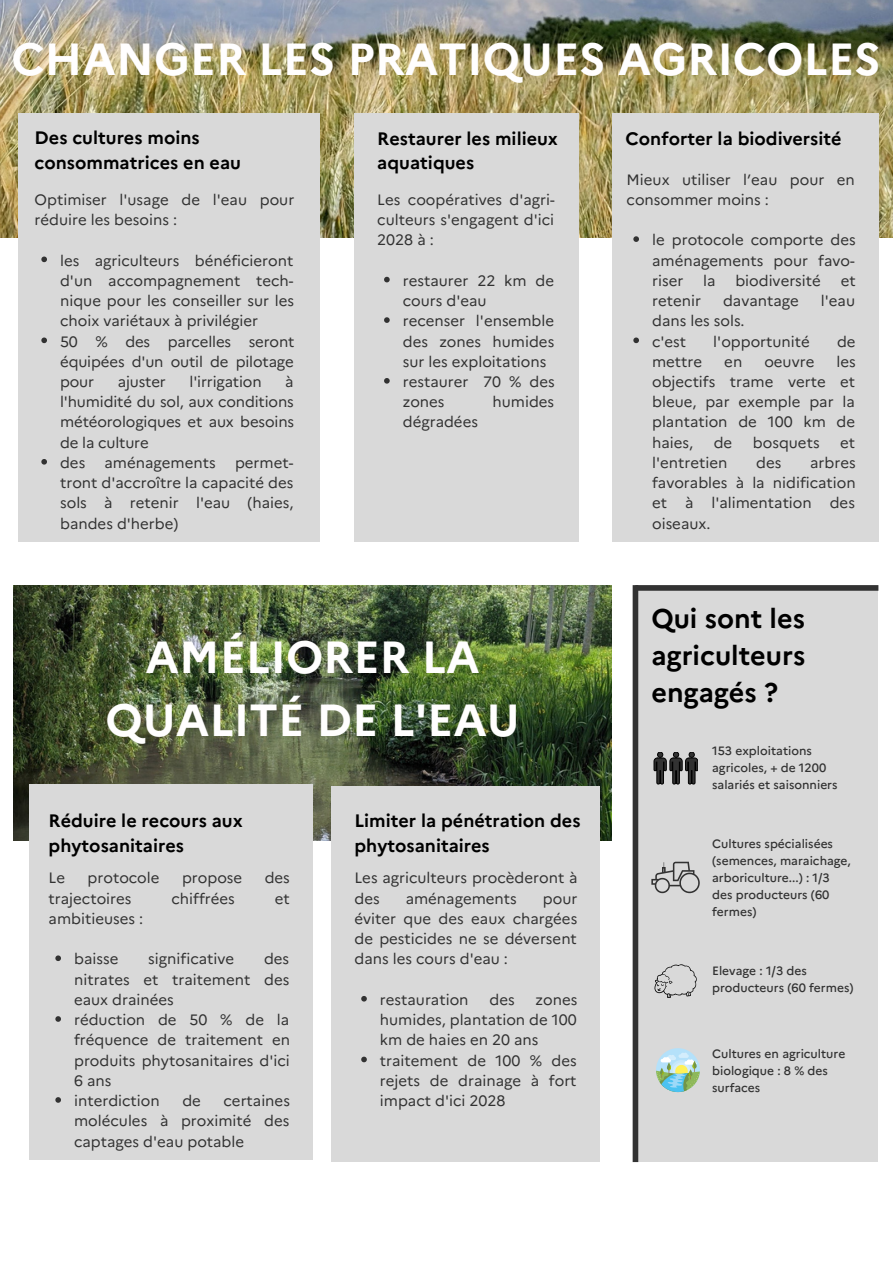
<style>
.page{position:relative;width:893px;height:1264px;background:#fff}
.page>*{position:absolute;margin:0;border:0;box-sizing:border-box;transform-origin:0 0}
.t1{font:700 45px/63px "Marianne";color:#fffefe;text-align:center}
.t2{font:700 27px/37px "Marianne";color:#000;text-align:justify}
.t3{font:700 18px/24.8px "Marianne";color:#000}
.t4{font:15px/20.2px "Marianne";color:#323232}
.t5{font:500 12px/16.8px "Marianne";color:#323232}
</style>
<div class="page">
<img style="left:0;top:0;width:892px;height:237px">
<div style="left:354px;top:114px;width:225px;height:428px;background:#d9d9d9"></div>
<div style="left:19px;top:114px;width:301px;height:428px;background:#d9d9d9"></div>
<div style="left:611px;top:114px;width:267px;height:428px;background:#d9d9d9"></div>
<img style="left:13px;top:585px;width:598px;height:255px">
<div style="left:331px;top:786px;width:269px;height:375px;background:#d9d9d9"></div>
<div style="left:29px;top:784px;width:284px;height:376px;background:#d9d9d9"></div>
<div style="left:635px;top:585px;width:243px;height:576px;background:#d9d9d9"></div>
<svg style="left:654px;top:964px;width:43px;height:33px"></svg>
<svg style="left:654px;top:752px;width:43px;height:32px"></svg>
<svg style="left:651px;top:861px;width:48px;height:32px"></svg>
<svg style="left:656px;top:1048px;width:43px;height:44px"></svg>
<svg style="left:41px;top:256px;width:6px;height:6px"></svg>
<svg style="left:41px;top:337px;width:6px;height:6px"></svg>
<svg style="left:41px;top:459px;width:6px;height:5px"></svg>
<svg style="left:384px;top:277px;width:5px;height:5px"></svg>
<svg style="left:384px;top:317px;width:5px;height:6px"></svg>
<svg style="left:384px;top:378px;width:5px;height:5px"></svg>
<svg style="left:633px;top:236px;width:6px;height:6px"></svg>
<svg style="left:633px;top:337px;width:6px;height:6px"></svg>
<svg style="left:361px;top:996px;width:6px;height:5px"></svg>
<svg style="left:361px;top:1056px;width:6px;height:6px"></svg>
<svg style="left:55px;top:955px;width:6px;height:6px"></svg>
<svg style="left:55px;top:1016px;width:6px;height:5px"></svg>
<svg style="left:55px;top:1097px;width:6px;height:5px"></svg>
<div style="left:635px;top:585px;width:243px;height:5px;background:#323232"></div>
<div style="left:632px;top:585px;width:6px;height:576px;background:#323232"></div>
<h1 class="t1" style="left:11px;top:24px;width:870px">CHANGER LES PRATIQUES AGRICOLES</h1>
<p class="t3" style="left:35px;top:124px;width:208px">Des cultures moins consommatrices en eau</p>
<p class="t4" style="left:35px;top:188px;width:261px">Optimiser l'usage de l'eau pour réduire les besoins :</p>
<p class="t4" style="left:60px;top:249px;width:236px">les agriculteurs bénéficieront d'un accompagnement tech&shy;nique pour les conseiller sur les choix variétaux à privilégier<br>50 % des parcelles seront équipées d'un outil de pilotage pour</p>
<p class="t4" style="left:118px;top:370px;width:50px">ajuster</p>
<p class="t4" style="left:189px;top:370px;width:74px">l'irrigation</p>
<p class="t4" style="left:60px;top:370px;width:235px;text-indent:225px">à l'humidité du sol, aux conditions météorologiques et aux besoins de la culture<br>des</p>
<p class="t4" style="left:105px;top:451px;width:113px">aménagements</p>
<p class="t4" style="left:60px;top:451px;width:235px;text-align:justify;text-indent:175px">permet&shy;tront d'accroître la capacité des sols à retenir l'eau (haies, bandes d'herbe)</p>
<p class="t3" style="left:377px;top:124px;width:182px">Restaurer les milieux aquatiques</p>
<p class="t3" style="left:625px;top:124px;width:217px">Conforter la biodiversité</p>
<p class="t4" style="left:626px;top:168px;width:230px">Mieux utiliser l’eau pour en consommer moins :</p>
<p class="t4" style="left:377px;top:188px;width:179px;text-align:justify">Les coopératives d'agri&shy;culteurs s'engagent d'ici 2028 à :</p>
<p class="t4" style="left:652px;top:228px;width:205px;text-align:justify">le protocole comporte des aménagements pour favo&shy;riser</p>
<p class="t4" style="left:703px;top:269px;width:14px">la</p>
<p class="t4" style="left:735px;top:269px;width:87px">biodiversité</p>
<p class="t4" style="left:840px;top:269px;width:16px">et</p>
<p class="t4" style="left:403px;top:269px;width:153px">restaurer 22 km de cours d'eau<br>recenser l'ensemble des zones humides sur les exploitations restaurer 70 % des zones</p>
<p class="t4" style="left:652px;top:289px;width:50px">retenir</p>
<p class="t4" style="left:723px;top:289px;width:77px">davantage</p>
<p class="t4" style="left:820px;top:289px;width:36px">l'eau</p>
<p class="t4" style="left:652px;top:309px;width:94px">dans les sols. c'est</p>
<p class="t4" style="left:713px;top:330px;width:98px">l'opportunité</p>
<p class="t4" style="left:836px;top:330px;width:20px">de</p>
<p class="t4" style="left:652px;top:350px;width:205px;text-align:justify;text-indent:184px">les objectifs trame verte et bleue, par exemple par la plantation de 100 km de haies,</p>
<p class="t4" style="left:652px;top:350px;width:52px">mettre</p>
<p class="t4" style="left:724px;top:350px;width:20px">en</p>
<p class="t4" style="left:764px;top:350px;width:51px">oeuvre</p>
<p class="t4" style="left:492px;top:390px;width:63px">humides</p>
<p class="t4" style="left:403px;top:411px;width:77px">dégradées</p>
<p class="t4" style="left:713px;top:431px;width:20px">de</p>
<p class="t4" style="left:752px;top:431px;width:68px">bosquets</p>
<p class="t4" style="left:840px;top:431px;width:16px">et</p>
<p class="t4" style="left:652px;top:451px;width:77px">l'entretien</p>
<p class="t4" style="left:756px;top:451px;width:27px">des</p>
<p class="t4" style="left:652px;top:451px;width:205px;text-align:justify;text-indent:158px">arbres favorables à la nidification et à l'alimentation des oiseaux.</p>
<h1 class="t1" style="left:105px;top:621px;width:416px">AMÉLIORER LA<br>QUALITÉ DE L'EAU</h1>
<p class="t3" style="left:49px;top:806px;width:196px">Réduire le recours aux phytosanitaires</p>
<p class="t4" style="left:49px;top:866px;width:18px">Le</p>
<p class="t4" style="left:88px;top:866px;width:73px">protocole</p>
<p class="t4" style="left:182px;top:866px;width:62px">propose</p>
<p class="t4" style="left:265px;top:866px;width:27px">des</p>
<p class="t4" style="left:49px;top:887px;width:84px">trajectoires</p>
<p class="t4" style="left:171px;top:887px;width:65px">chiffrées</p>
<p class="t4" style="left:275px;top:887px;width:16px">et</p>
<p class="t4" style="left:49px;top:907px;width:96px">ambitieuses :</p>
<p class="t3" style="left:354px;top:806px;width:227px">Limiter la pénétration des phytosanitaires</p>
<p class="t4" style="left:354px;top:866px;width:224px">Les agriculteurs procèderont à des</p>
<p class="t4" style="left:405px;top:887px;width:113px">aménagements</p>
<p class="t4" style="left:354px;top:887px;width:224px;text-align:justify;text-indent:188px">pour éviter que des eaux chargées de pesticides ne se déversent</p>
<p class="t4" style="left:74px;top:947px;width:46px">baisse</p>
<p class="t4" style="left:148px;top:947px;width:87px">significative</p>
<p class="t4" style="left:264px;top:947px;width:27px">des</p>
<p class="t4" style="left:354px;top:947px;width:155px">dans les cours d'eau :</p>
<p class="t4" style="left:74px;top:968px;width:217px">nitrates et traitement des eaux drainées<br>réduction de 50 % de la fréquence de traitement en produits phytosanitaires d'ici<br>6 ans<br>interdiction</p>
<p class="t4" style="left:380px;top:988px;width:90px">restauration</p>
<p class="t4" style="left:489px;top:988px;width:27px">des</p>
<p class="t4" style="left:380px;top:988px;width:199px;text-indent:156px">zones humides, plantation de 100 km de haies en 20 ans traitement de 100 % des rejets de drainage à fort impact d'ici 2028</p>
<p class="t4" style="left:74px;top:1089px;width:217px;text-align:justify;text-indent:149px">certaines molécules à proximité des captages d'eau potable</p>
<p class="t4" style="left:182px;top:1089px;width:20px">de</p>
<h2 class="t2" style="left:651px;top:598px;width:155px">Qui sont les agriculteurs engagés ?</h2>
<p class="t5" style="left:712px;top:741px;width:127px">153 exploitations agricoles, + de 1200 salariés et saisonniers</p>
<p class="t5" style="left:712px;top:834px;width:140px">Cultures spécialisées (semences, maraichage, arboriculture...) : 1/3 des producteurs (60 fermes)</p>
<p class="t5" style="left:712px;top:961px;width:143px">Elevage : 1/3 des producteurs (60 fermes)</p>
<p class="t5" style="left:712px;top:1044px;width:135px">Cultures en agriculture biologique : 8 % des surfaces</p>
</div>
